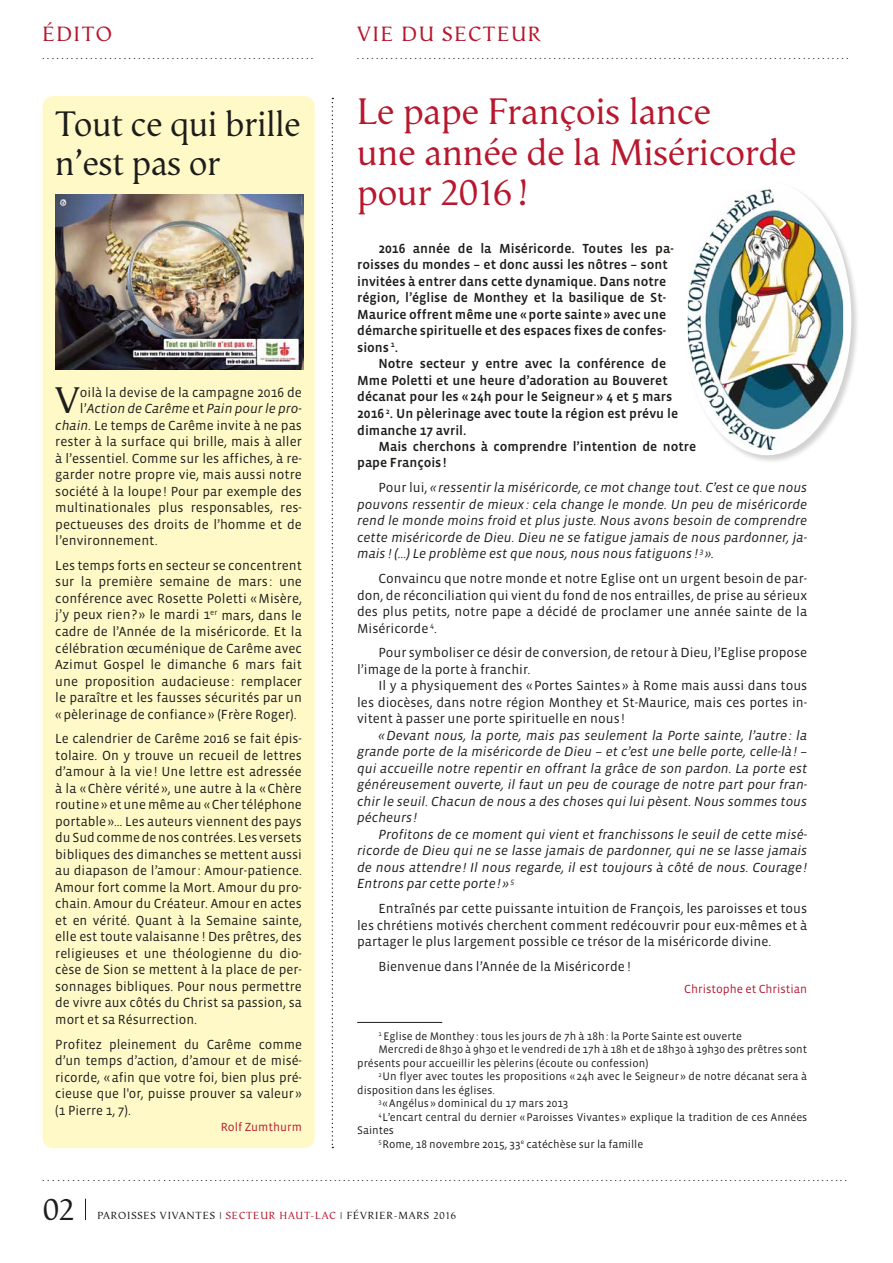
<style>
.page{position:relative;width:893px;height:1263px;background:#fff}
.page>*{position:absolute;margin:0;border:0;box-sizing:border-box;transform-origin:0 0}
.t1{font:37.65px "Vega";color:#1d1d1b}
.t2{font:37.5px/40.5px "Vega";color:#b7182e}
.t3{font:36px/39px "Vega";color:#1d1d1b}
.t4{font:31.5px "Vega";color:#1d1d1b}
.t5{font:21px "Vega";letter-spacing:.08em;color:#b7182e}
.t6{font:13.5px/16.5px "Vista Sans";color:#1d1d1b;text-align:justify}
.t7{font:italic 13.5px/16.5px "Vista Sans";color:#1d1d1b;text-align:justify}
.t8{font:13.5px/16.5px "Vista Sans Med";color:#1d1d1b}
.t9{font:12px "Vista Sans";color:#b7182e}
.t10{font:11.25px "Vista Sans";color:#1d1d1b}
.t11{font:10.5px "Vega";letter-spacing:.08em;color:#1d1d1b}
.t12{font:9px "Vega";color:#1d1d1b}
.s1{font-style:normal}
.s2{font-style:italic}
.s3{font-family:"Vista Sans";font-weight:300}
.s4{color:#b7182e}
</style>
<div class="page">
<svg style="left:85px;top:1199px;width:1px;height:21px"></svg>
<svg style="left:332px;top:98px;width:1px;height:1050px"></svg>
<div style="left:43px;top:96px;width:272px;height:1052px;background:#fff9c7;border-radius:11px"></div>
<img style="left:55px;top:194px;width:248px;height:176px">
<div style="left:682px;top:181px;width:178px;height:283px;background:#1d1d1b;opacity:.2"></div>
<div style="left:683px;top:182px;width:168px;height:273px;background:#fff;border-radius:50%"></div>
<img style="left:688px;top:189px;width:155px;height:261px">
<hr style="left:357px;top:1022px;width:85px;height:1px;background:#1d1d1b">
<h3 class="t5" style="left:43px;top:22px;width:71px">édito</h3>
<h3 class="t5" style="left:357px;top:22px;width:180px">Vie du secteur</h3>
<p class="t12" style="left:43px;top:51px;width:272px">.........................................................</p>
<p class="t12" style="left:357px;top:51px;width:493px">.......................................................................................................</p>
<h3 class="t3" style="left:55px;top:104px;width:247px">Tout ce qui brille n’est pas or</h3>
<h1 class="t1" style="left:55px;top:379px;width:26px">V</h1>
<p class="t6" style="left:80px;top:384px;width:223px">oilà la devise de la campagne 2016 de</p>
<p class="t7" style="left:80px;top:401px;width:223px"><span class="s1">l’</span>Action de Carême <span class="s1">et</span> Pain pour le pro-</p>
<p class="t6" style="left:55px;top:417px;width:248px"><span class="s2">chain.</span> Le temps de Carême invite à ne pas</p>
<p class="t6" style="left:55px;top:434px;width:248px">rester à la surface qui brille, mais à aller</p>
<p class="t6" style="left:55px;top:450px;width:248px">à l’essentiel. Comme sur les affiches, à re-</p>
<p class="t6" style="left:55px;top:467px;width:248px">garder notre propre vie, mais aussi notre</p>
<p class="t6" style="left:55px;top:483px;width:248px">société à la loupe! Pour par exemple des</p>
<p class="t6" style="left:55px;top:500px;width:248px">multinationales plus responsables, res-</p>
<p class="t6" style="left:55px;top:516px;width:248px">pectueuses des droits de l’homme et de</p>
<p class="t6" style="left:55px;top:533px;width:104px">l’environnement.</p>
<p class="t6" style="left:55px;top:557px;width:248px">Les temps forts en secteur se concentrent sur la première semaine de mars : une conférence avec Rosette Poletti «Misère, j’y peux rien? » le mardi 1<sup>er</sup> mars, dans le cadre de l’Année de la miséricorde. Et la célébration œcuménique de Carême avec Azimut Gospel le dimanche 6 mars fait une proposition audacieuse: remplacer le paraître et les fausses sécurités par un «pèlerinage de confiance» (Frère Roger).</p>
<p class="t6" style="left:55px;top:731px;width:248px">Le calendrier de Carême 2016 se fait épis&shy;tolaire. On y trouve un recueil de lettres d’amour à la vie! Une lettre est adressée à la «Chère vérité», une autre à la «Chère routine» et une même au «Cher téléphone portable»… Les auteurs viennent des pays du Sud comme de nos contrées. Les versets bibliques des dimanches se mettent aussi au diapason de l’amour: Amour-patience.<br>Amour fort comme la Mort. Amour du pro&shy;chain. Amour du Créateur. Amour en actes et en vérité. Quant à la Semaine sainte, elle est toute valaisanne ! Des prêtres, des religieuses et une théologienne du dio&shy;cèse de Sion se mettent à la place de per&shy;sonnages bibliques. Pour nous permettre de vivre aux côtés du Christ sa passion, sa mort et sa Résurrection.</p>
<p class="t6" style="left:55px;top:1036px;width:248px">Profitez pleinement du Carême comme d’un temps d’action, d’amour et de misé&shy;ricorde, «afin que votre foi, bien plus pré&shy;cieuse que l'or, puisse prouver sa valeur » (1 Pierre 1, 7).</p>
<p class="t9" style="left:221px;top:1121px;width:83px">Rolf Zumthurm</p>
<h2 class="t2" style="left:357px;top:91px;width:441px">Le pape François lance<br>une année de la Miséricorde pour 2016!</h2>
<p class="t8" style="left:357px;top:240px;width:318px;text-indent:21px">2016 année de la Miséricorde. Toutes les pa&shy;roisses du mondes – et donc aussi les nôtres – sont invitées à entrer dans cette dynamique. Dans notre région, l’église de Monthey et la basilique de St-Maurice offrent même une «porte sainte» avec une démarche spirituelle et des espaces fixes de confes&shy;sions <sup>1</sup>.</p>
<p class="t8" style="left:357px;top:356px;width:322px;text-indent:21px">Notre secteur y entre avec la conférence de Mme Poletti et une heure d’adoration au Bouveret décanat pour les « 24h pour le Seigneur » 4 et 5 mars 2016 <sup>2</sup>. Un pèlerinage avec toute la région est prévu le dimanche 17 avril.</p>
<p class="t8" style="left:357px;top:438px;width:341px;text-indent:21px">Mais cherchons à comprendre l’intention de notre pape François !</p>
<p class="t7" style="left:357px;top:480px;width:451px;text-indent:21px"><span class="s1">Pour lui,</span> « ressentir la miséricorde, ce mot change tout. C’est ce que nous pouvons ressentir de mieux : cela change le monde. Un peu de miséricorde rend le monde moins froid et plus juste. Nous avons besoin de comprendre cette miséricorde de Dieu. Dieu ne se fatigue jamais de nous pardonner, ja&shy;mais ! (…) Le problème est que nous, nous nous fatiguons ! <sup>3</sup>».</p>
<p class="t6" style="left:357px;top:570px;width:452px;text-indent:21px">Convaincu que notre monde et notre Eglise ont un urgent besoin de par&shy;don, de réconciliation qui vient du fond de nos entrailles, de prise au sérieux des plus petits, notre pape a décidé de proclamer une année sainte de la Miséricorde <sup>4</sup>.</p>
<p class="t6" style="left:357px;top:645px;width:451px;text-indent:21px">Pour symboliser ce désir de conversion, de retour à Dieu, l’Eglise propose l’image de la porte à franchir.</p>
<p class="t6" style="left:357px;top:678px;width:452px;text-indent:21px">Il y a physiquement des «Portes Saintes » à Rome mais aussi dans tous les diocèses, dans notre région Monthey et St-Maurice, mais ces portes in&shy;vitent à passer une porte spirituelle en nous !</p>
<p class="t7" style="left:357px;top:727px;width:452px;text-indent:21px">«Devant nous, la porte, mais pas seulement la Porte sainte, l’autre: la grande porte de la miséricorde de Dieu – et c’est une belle porte, celle-là! – qui accueille notre repentir en offrant la grâce de son pardon. La porte est généreusement ouverte, il faut un peu de courage de notre part pour fran&shy;chir le seuil. Chacun de nous a des choses qui lui pèsent. Nous sommes tous pécheurs !</p>
<p class="t7" style="left:357px;top:826px;width:452px;text-indent:21px">Profitons de ce moment qui vient et franchissons le seuil de cette misé&shy;ricorde de Dieu qui ne se lasse jamais de pardonner, qui ne se lasse jamais de nous attendre! Il nous regarde, il est toujours à côté de nous. Courage!<br>Entrons par cette porte! » <sup>5</sup></p>
<p class="t6" style="left:357px;top:900px;width:452px;text-indent:21px">Entraînés par cette puissante intuition de François, les paroisses et tous les chrétiens motivés cherchent comment redécouvrir pour eux-mêmes et à partager le plus largement possible ce trésor de la miséricorde divine.</p>
<p class="t6" style="left:378px;top:958px;width:254px">Bienvenue dans l’Année de la Miséricorde !</p>
<p class="t9" style="left:684px;top:983px;width:124px">Christophe et Christian</p>
<p class="t10" style="left:378px;top:1030px;width:365px"><sup>1</sup> Eglise de Monthey: tous les jours de 7h à 18h: la Porte Sainte est ouverte</p>
<p class="t10" style="left:378px;top:1044px;width:430px">Mercredi de 8h30 à 9h30 et le vendredi de 17h à 18h et de 18h30 à 19h30 des prêtres sont</p>
<p class="t10" style="left:357px;top:1057px;width:293px">présents pour accueillir les pèlerins (écoute ou confession)</p>
<p class="t10" style="left:378px;top:1071px;width:430px"><sup>2</sup>Un flyer avec toutes les propositions «24h avec le Seigneur » de notre décanat sera à</p>
<p class="t10" style="left:357px;top:1084px;width:139px">disposition dans les églises.</p>
<p class="t10" style="left:378px;top:1098px;width:192px"><sup>3</sup>«Angélus » dominical du 17 mars 2013</p>
<p class="t10" style="left:378px;top:1111px;width:430px"><sup>4</sup>L’encart central du dernier «Paroisses Vivantes » explique la tradition de ces Années</p>
<p class="t10" style="left:357px;top:1125px;width:38px">Saintes</p>
<p class="t10" style="left:378px;top:1138px;width:266px"><sup>5</sup>Rome, 18 novembre 2015, 33<sup>e</sup> catéchèse sur la famille</p>
<p class="t12" style="left:43px;top:1173px;width:806px">.............................................................................................................................................................................</p>
<h3 class="t4" style="left:43px;top:1191px;width:33px">02</h3>
<p class="t11" style="left:97px;top:1210px;width:271px">PAROISSES VIVANTES <span class="s3">I</span> <span class="s4">SECTEUR haut-lac</span> <span class="s3">I</span> février</p>
<p class="t11" style="left:394px;top:1210px;width:23px">-mars</p>
<p class="t11" style="left:433px;top:1210px;width:24px">2016</p>
</div>
